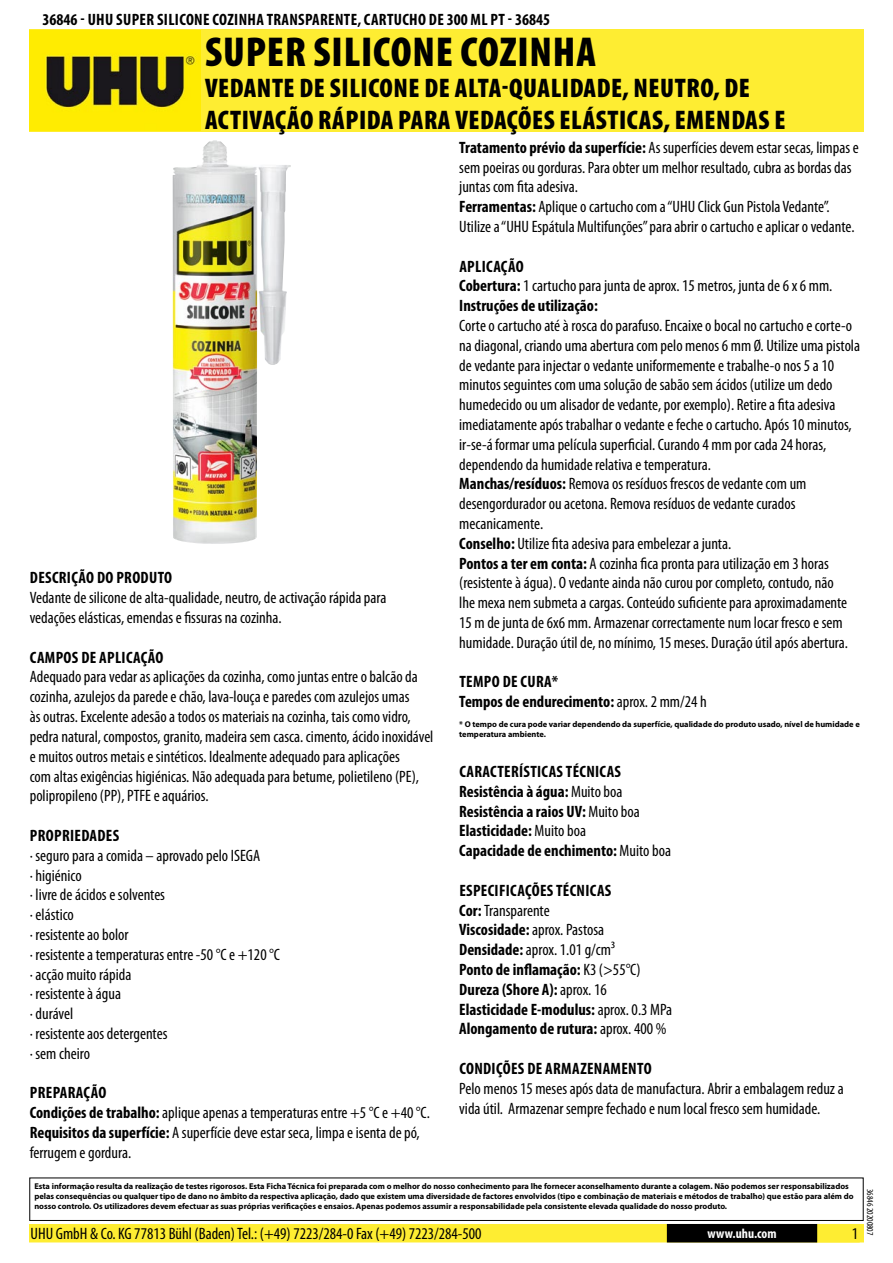
<style>
.page{position:relative;width:893px;height:1263px;background:#fff}
.page>*{position:absolute;margin:0;border:0;box-sizing:border-box;transform-origin:0 0}
.t1{font:900 condensed 42px "Myriad Pro";letter-spacing:.02em;color:#000}
.t2{font:900 condensed 27px/32.4px "Myriad Pro";letter-spacing:.02em;color:#000}
.t3{font:condensed 16.5px/19.8px "Myriad Pro";color:#000}
.t4{font:700 condensed 16.5px/19.8px "Myriad Pro";letter-spacing:.02em;color:#000}
.t5{font:700 condensed 13.5px "Myriad Pro";letter-spacing:.015em;color:#fff}
.t6{font:condensed 9px "Myriad Pro";color:#000}
.t7{font:700 8.4px/10.1px "Myriad Pro";color:#000}
.s1{font-weight:700}
.s2{font-weight:400}
</style>
<div class="page">
<div style="left:30px;top:1225px;width:833px;height:17px;background:#feed32"></div>
<div style="left:29px;top:1224px;width:835px;height:18px;border:2px solid #feed32"></div>
<div style="left:816px;top:1224px;width:44px;height:18px;border:2px solid #feed32"></div>
<div style="left:668px;top:1225px;width:148px;height:17px;background:#000"></div>
<div style="left:667px;top:1224px;width:150px;height:18px;border:2px solid #000"></div>
<div style="left:29px;top:1177px;width:835px;height:44px;border:1px solid #000"></div>
<div style="left:30px;top:30px;width:834px;height:102px;background:#feed32"></div>
<img style="left:30px;top:31px;width:171px;height:100px">
<img style="left:172px;top:140px;width:119px;height:404px">
<p class="t4" style="left:43px;top:9px;width:509px">36846 - UHU Super Silicone Cozinha Transparente, Cartucho de 300 ml PT - 36845</p>
<h1 class="t1" style="left:205px;top:25px;width:392px">SUPER SILICONE COZINHA</h1>
<h2 class="t2" style="left:205px;top:71px;width:582px">VEDANTE DE SILICONE DE ALTA-QUALIDADE, NEUTRO, DE<br>ACTIVAÇÃO RÁPIDA PARA VEDAÇÕES ELÁSTICAS, EMENDAS E</h2>
<p class="t4" style="left:30px;top:568px;width:144px">Descrição do produto</p>
<p class="t3" style="left:30px;top:588px;width:358px">Vedante de silicone de alta-qualidade, neutro, de activação rápida para vedações elásticas, emendas e fissuras na cozinha.</p>
<p class="t4" style="left:30px;top:647px;width:135px">Campos de aplicação</p>
<p class="t3" style="left:30px;top:667px;width:405px">Adequado para vedar as aplicações da cozinha, como juntas entre o balcão da cozinha, azulejos da parede e chão, lava-louça e paredes com azulejos umas<br>às outras. Excelente adesão a todos os materiais na cozinha, tais como vidro, pedra natural, compostos, granito, madeira sem casca. cimento, ácido inoxidável e muitos outros metais e sintéticos. Idealmente adequado para aplicações<br>com altas exigências higiénicas. Não adequada para betume, polietileno (PE), polipropileno (PP), PTFE e aquários.</p>
<p class="t4" style="left:30px;top:825px;width:90px">Propriedades</p>
<p class="t3" style="left:30px;top:845px;width:252px">· seguro para a comida – aprovado pelo ISEGA<br>· higiénico<br>· livre de ácidos e solventes<br>· elástico<br>· resistente ao bolor<br>· resistente a temperaturas entre -50 °C e +120 °C · acção muito rápida<br>· resistente à água<br>· durável<br>· resistente aos detergentes<br>· sem cheiro</p>
<p class="t3" style="left:30px;top:1083px;width:402px"><span class="s1">Preparação<br>Condições de trabalho:</span> aplique apenas a temperaturas entre +5 °C e +40 °C.<br><span class="s1">Requisitos da superfície:</span> A superfície deve estar seca, limpa e isenta de pó, ferrugem e gordura.</p>
<p class="t3" style="left:459px;top:137px;width:401px"><span class="s1">Tratamento prévio da superfície:</span> As superfícies devem estar secas, limpas e sem poeiras ou gorduras. Para obter um melhor resultado, cubra as bordas das juntas com fita adesiva.<br><span class="s1">Ferramentas:</span> Aplique o cartucho com a “UHU Click Gun Pistola Vedante”.<br>Utilize a “UHU Espátula Multifunções” para abrir o cartucho e aplicar o vedante.</p>
<p class="t3" style="left:459px;top:256px;width:375px"><span class="s1">Aplicação<br>Cobertura:</span> 1 cartucho para junta de aprox. 15 metros, junta de 6 x 6 mm.<br><span class="s1">Instruções de utilização:</span></p>
<p class="t3" style="left:459px;top:315px;width:402px">Corte o cartucho até à rosca do parafuso. Encaixe o bocal no cartucho e corte-o na diagonal, criando uma abertura com pelo menos 6 mm Ø. Utilize uma pistola de vedante para injectar o vedante uniformemente e trabalhe-o nos 5 a 10 minutos seguintes com uma solução de sabão sem ácidos (utilize um dedo humedecido ou um alisador de vedante, por exemplo). Retire a fita adesiva imediatamente após trabalhar o vedante e feche o cartucho. Após 10 minutos, ir-se-á formar uma película superficial. Curando 4 mm por cada 24 horas, dependendo da humidade relativa e temperatura.<br><span class="s1">Manchas/resíduos:</span> Remova os resíduos frescos de vedante com um desengordurador ou acetona. Remova resíduos de vedante curados mecanicamente.<br><span class="s1">Conselho:</span> Utilize fita adesiva para embelezar a junta.<br><span class="s1">Pontos a ter em conta:</span> A cozinha fica pronta para utilização em 3 horas (resistente à água). O vedante ainda não curou por completo, contudo, não<br>lhe mexa nem submeta a cargas. Conteúdo suficiente para aproximadamente 15 m de junta de 6x6 mm. Armazenar correctamente num locar fresco e sem humidade. Duração útil de, no mínimo, 15 meses. Duração útil após abertura.</p>
<p class="t4" style="left:459px;top:672px;width:249px">Tempo de cura*<br>Tempos de endurecimento: <span class="s2">aprox. 2 mm/24 h</span></p>
<p class="t7" style="left:459px;top:719px;width:402px">* O tempo de cura pode variar dependendo da superfície, qualidade do produto usado, nível de humidade e temperatura ambiente.</p>
<p class="t4" style="left:459px;top:761px;width:213px">Características técnicas<br>Resistência à água: <span class="s2">Muito boa<br></span>Resistência a raios UV: <span class="s2">Muito boa<br></span>Elasticidade: <span class="s2">Muito boa<br></span>Capacidade de enchimento: <span class="s2">Muito boa</span></p>
<p class="t4" style="left:459px;top:880px;width:214px">Especificações técnicas<br>Cor: <span class="s2">Transparente<br></span>Viscosidade: <span class="s2">aprox. Pastosa<br></span>Densidade: <span class="s2">aprox. 1.01 g/cm³<br></span>Ponto de inflamação: <span class="s2">K3 (&gt;55°C)<br></span>Dureza (Shore A): <span class="s2">aprox. 16<br></span>Elasticidade E-modulus: <span class="s2">aprox. 0.3 MPa<br></span>Alongamento de rutura: <span class="s2">aprox. 400 %</span></p>
<p class="t4" style="left:459px;top:1058px;width:194px">Condições de armazenamento</p>
<p class="t3" style="left:459px;top:1078px;width:386px">Pelo menos 15 meses após data de manufactura. Abrir a embalagem reduz a vida útil. Armazenar sempre fechado e num local fresco sem humidade.</p>
<p class="t7" style="left:34px;top:1181px;width:821px">Esta informação resulta da realização de testes rigorosos. Esta Ficha Técnica foi preparada com o melhor do nosso conhecimento para lhe fornecer aconselhamento durante a colagem. Não podemos ser responsabilizados pelas consequências ou qualquer tipo de dano no âmbito da respectiva aplicação, dado que existem uma diversidade de factores envolvidos (tipo e combinação de materiais e métodos de trabalho) que estão para além do nosso controlo. Os utilizadores devem efectuar as suas próprias verificações e ensaios. Apenas podemos assumir a responsabilidade pela consistente elevada qualidade do nosso produto.</p>
<p class="t3" style="left:31px;top:1224px;width:453px">UHU GmbH &amp; Co. KG 77813 Bühl (Baden) Tel.: (+49) 7223/284-0 Fax (+49) 7223/284-500</p>
<p class="t5" style="left:707px;top:1225px;width:71px">www.uhu.com</p>
<p class="t3" style="left:852px;top:1224px;width:8px">1</p>
<p class="t6" style="left:875px;top:1189px;width:48px;rotate:90deg">36846 20200807</p>
</div>
